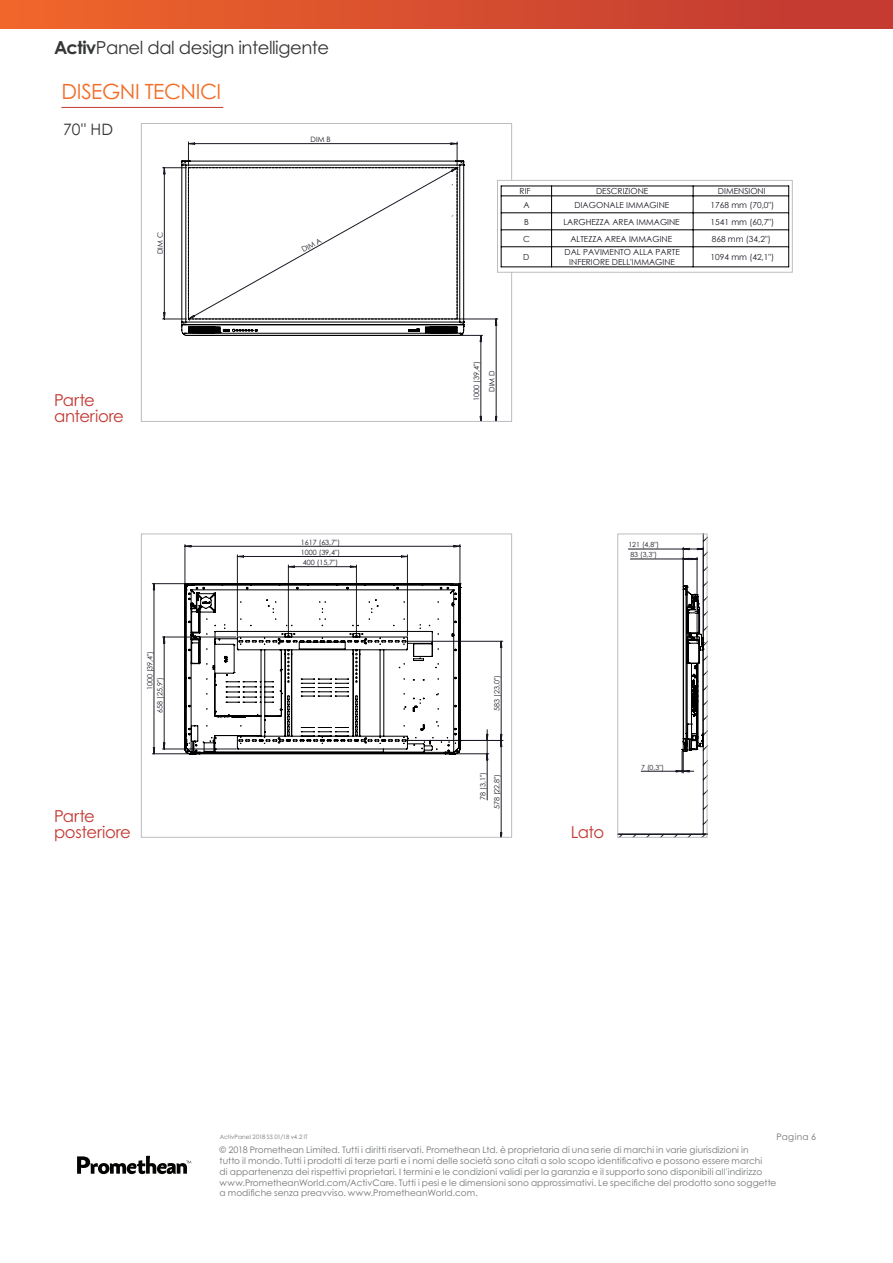
<style>
.page{position:relative;width:893px;height:1263px;background:#fff}
.page>*{position:absolute;margin:0;border:0;box-sizing:border-box;transform-origin:0 0}
.t1{font:21px "Century Gothic Pro";letter-spacing:-.02em;color:#f36e28}
.t2{font:18px "Century Gothic Pro";letter-spacing:-.025em;color:#353738}
.t3{font:16.5px/15.8px "Century Gothic Pro";letter-spacing:-.015em;color:#c33832}
.t4{font:15.75px "Century Gothic Pro";color:#353738}
.t5{font:9px/10.8px "Century Gothic Pro";letter-spacing:.005em;color:#727477}
.t6{font:8.4px/10.1px "Century Gothic";color:#191924;text-align:center}
.t7{font:7.35px "Century Gothic";color:#191924}
.t8{font:7.2px/10.2px "Century Gothic";color:#191924;text-align:justify}
.t9{font:7.05px/9.9px "Century Gothic";color:#191924}
.t10{font:6px "Century Gothic Pro";letter-spacing:.005em;color:#727477}
.s1{font-weight:700}
</style>
<div class="page">
<hr style="left:61px;top:107px;width:162px;height:1px;background:#c33832">
<svg style="left:162px;top:142px;width:630px;height:279px"></svg>
<div style="left:497px;top:180px;width:295px;height:92px;border:1px solid #bcbdc0"></div>
<svg style="left:620px;top:536px;width:85px;height:299px"></svg>
<div style="left:618px;top:534px;width:89px;height:303px;border:1px solid #bcbdc0"></div>
<svg style="left:152px;top:583px;width:10px;height:171px"></svg>
<svg style="left:162px;top:544px;width:341px;height:291px"></svg>
<div style="left:141px;top:534px;width:371px;height:303px;border:1px solid #bcbdc0"></div>
<div style="left:0;top:0;width:893px;height:29px;background:linear-gradient(to right,#ef662b,#c03732)"></div>
<svg style="left:77px;top:1156px;width:114px;height:18px"></svg>
<h2 class="t2" style="left:54px;top:36px;width:277px"><span class="s1">Activ</span>Panel dal design intelligente</h2>
<h1 class="t1" style="left:61px;top:79px;width:161px">DISEGNI TECNICI</h1>
<h3 class="t4" style="left:63px;top:120px;width:52px">70" HD</h3>
<p class="t7" style="left:311px;top:134px;width:22px">DIM B</p>
<p class="t7" style="left:155px;top:254px;width:23px;rotate:-90deg">DIM C</p>
<p class="t7" style="left:300px;top:246px;width:23px;rotate:-29deg">DIM A</p>
<h3 class="t3" style="left:54px;top:392px;width:71px">Parte anteriore</h3>
<p class="t8" style="left:145px;top:690px;width:41px;rotate:-90deg">1000 (39,4")</p>
<p class="t8" style="left:155px;top:713px;width:37px;rotate:-90deg">658 (25,9")</p>
<h3 class="t3" style="left:54px;top:808px;width:78px">Parte posteriore</h3>
<p class="t8" style="left:301px;top:537px;width:41px">1617 (63,7")<br>1000 (39,4")<br>400 (15,7")</p>
<p class="t6" style="left:520px;top:186px;width:12px">RIF</p>
<p class="t6" style="left:596px;top:186px;width:54px">DESCRIZIONE</p>
<p class="t6" style="left:718px;top:186px;width:49px">DIMENSIONI</p>
<p class="t6" style="left:523px;top:199px;width:8px">A</p>
<p class="t6" style="left:575px;top:199px;width:96px">DIAGONALE IMMAGINE</p>
<p class="t6" style="left:711px;top:199px;width:65px">1768 mm (70,0")</p>
<p class="t6" style="left:524px;top:216px;width:6px">B</p>
<p class="t6" style="left:563px;top:216px;width:118px">LARGHEZZA AREA IMMAGINE</p>
<p class="t6" style="left:711px;top:216px;width:65px">1541 mm (60,7")</p>
<p class="t6" style="left:523px;top:233px;width:8px">C</p>
<p class="t6" style="left:570px;top:233px;width:103px">ALTEZZA AREA IMMAGINE</p>
<p class="t6" style="left:712px;top:233px;width:60px">868 mm (34,2")</p>
<p class="t6" style="left:523px;top:252px;width:8px">D</p>
<p class="t6" style="left:564px;top:246px;width:117px">DAL PAVIMENTO ALLA PARTE<br>INFERIORE DELL'IMMAGINE</p>
<p class="t6" style="left:711px;top:252px;width:65px">1094 mm (42,1")</p>
<p class="t7" style="left:471px;top:401px;width:42px;rotate:-90deg">1000 (39,4")</p>
<p class="t7" style="left:487px;top:392px;width:23px;rotate:-90deg">DIM D</p>
<p class="t8" style="left:492px;top:710px;width:37px;rotate:-90deg">583 (23,0")</p>
<p class="t8" style="left:478px;top:800px;width:29px;rotate:-90deg">78 (3,1")</p>
<p class="t8" style="left:492px;top:809px;width:37px;rotate:-90deg">578 (22,8")</p>
<p class="t9" style="left:628px;top:540px;width:32px">121 (4,8")<br>83 (3,3")</p>
<h3 class="t3" style="left:571px;top:823px;width:35px">Lato</h3>
<p class="t9" style="left:641px;top:762px;width:24px">7 (0,3")</p>
<p class="t5" style="left:776px;top:1131px;width:41px">Pagina 6</p>
<p class="t10" style="left:220px;top:1133px;width:90px">ActivPanel 2018 SS 01/18 v4.2 IT</p>
<p class="t5" style="left:220px;top:1144px;width:558px">© 2018 Promethean Limited. Tutti i diritti riservati. Promethean Ltd. è proprietaria di una serie di marchi in varie giurisdizioni in<br>tutto il mondo. Tutti i prodotti di terze parti e i nomi delle società sono citati a solo scopo identificativo e possono essere marchi<br>di appartenenza dei rispettivi proprietari. I termini e le condizioni validi per la garanzia e il supporto sono disponibili all'indirizzo www.PrometheanWorld.com/ActivCare. Tutti i pesi e le dimensioni sono approssimativi. Le specifiche del prodotto sono soggette a modifiche senza preavviso. www.PrometheanWorld.com.</p>
</div>
